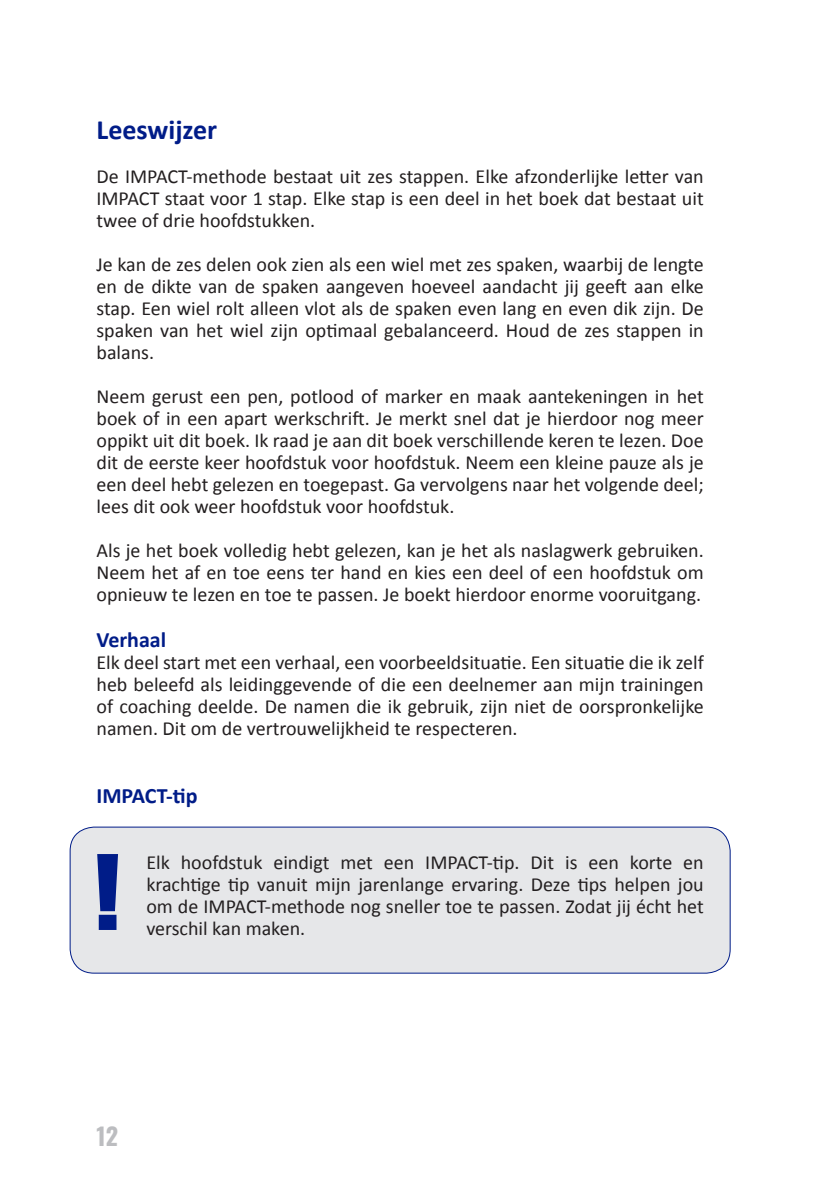
<style>
.page{position:relative;width:823px;height:1191px;background:#fff}
.page>*{position:absolute;margin:0;border:0;box-sizing:border-box;transform-origin:0 0}
.t1{font:96px "Impact";color:#001c88}
.t2{font:700 28px "Calibri";color:#001c88}
.t3{font:700 24px "Oswald";color:#bcbdc0}
.t4{font:700 22px "Calibri";color:#001c88}
.t5{font:20px/22px "Calibri";color:#231f20;text-align:justify}
</style>
<div class="page">
<div style="left:70px;top:827px;width:659px;height:146px;background:#e6e7e9;border-radius:24px"></div>
<div style="left:70px;top:826px;width:660px;height:147px;border:1px solid #001c88;border-radius:24px"></div>
<p class="t2" style="left:96px;top:111px;width:122px">Leeswijzer</p>
<p class="t5" style="left:96px;top:165px;width:608px">De IMPACT-methode bestaat uit zes stappen. Elke afzonderlijke letter van IMPACT staat voor 1 stap. Elke stap is een deel in het boek dat bestaat uit twee of drie hoofdstukken.</p>
<p class="t5" style="left:96px;top:253px;width:608px">Je kan de zes delen ook zien als een wiel met zes spaken, waarbij de lengte en de dikte van de spaken aangeven hoeveel aandacht jij geeft aan elke stap. Een wiel rolt alleen vlot als de spaken even lang en even dik zijn. De spaken van het wiel zijn optimaal gebalanceerd. Houd de zes stappen in balans.</p>
<p class="t5" style="left:96px;top:385px;width:608px">Neem gerust een pen, potlood of marker en maak aantekeningen in het boek of in een apart werkschrift. Je merkt snel dat je hierdoor nog meer oppikt uit dit boek. Ik raad je aan dit boek verschillende keren te lezen. Doe dit de eerste keer hoofdstuk voor hoofdstuk. Neem een kleine pauze als je een deel hebt gelezen en toegepast. Ga vervolgens naar het volgende deel; lees dit ook weer hoofdstuk voor hoofdstuk.</p>
<p class="t5" style="left:96px;top:539px;width:608px">Als je het boek volledig hebt gelezen, kan je het als naslagwerk gebruiken.<br>Neem het af en toe eens ter hand en kies een deel of een hoofdstuk om opnieuw te lezen en toe te passen. Je boekt hierdoor enorme vooruitgang.</p>
<p class="t4" style="left:96px;top:625px;width:71px">Verhaal</p>
<p class="t5" style="left:96px;top:651px;width:608px">Elk deel start met een verhaal, een voorbeeldsituatie. Een situatie die ik zelf heb beleefd als leidinggevende of die een deelnemer aan mijn trainingen of coaching deelde. De namen die ik gebruik, zijn niet de oorspronkelijke namen. Dit om de vertrouwelijkheid te respecteren.</p>
<p class="t4" style="left:96px;top:781px;width:102px">IMPACT-tip</p>
<p class="t1" style="left:94px;top:817px;width:27px">!</p>
<p class="t5" style="left:146px;top:851px;width:558px">Elk hoofdstuk eindigt met een IMPACT-tip. Dit is een korte en krachtige tip vanuit mijn jarenlange ervaring. Deze tips helpen jou om de IMPACT-methode nog sneller toe te passen. Zodat jij écht het verschil kan maken.</p>
<p class="t3" style="left:96px;top:1123px;width:23px">12</p>
</div>
